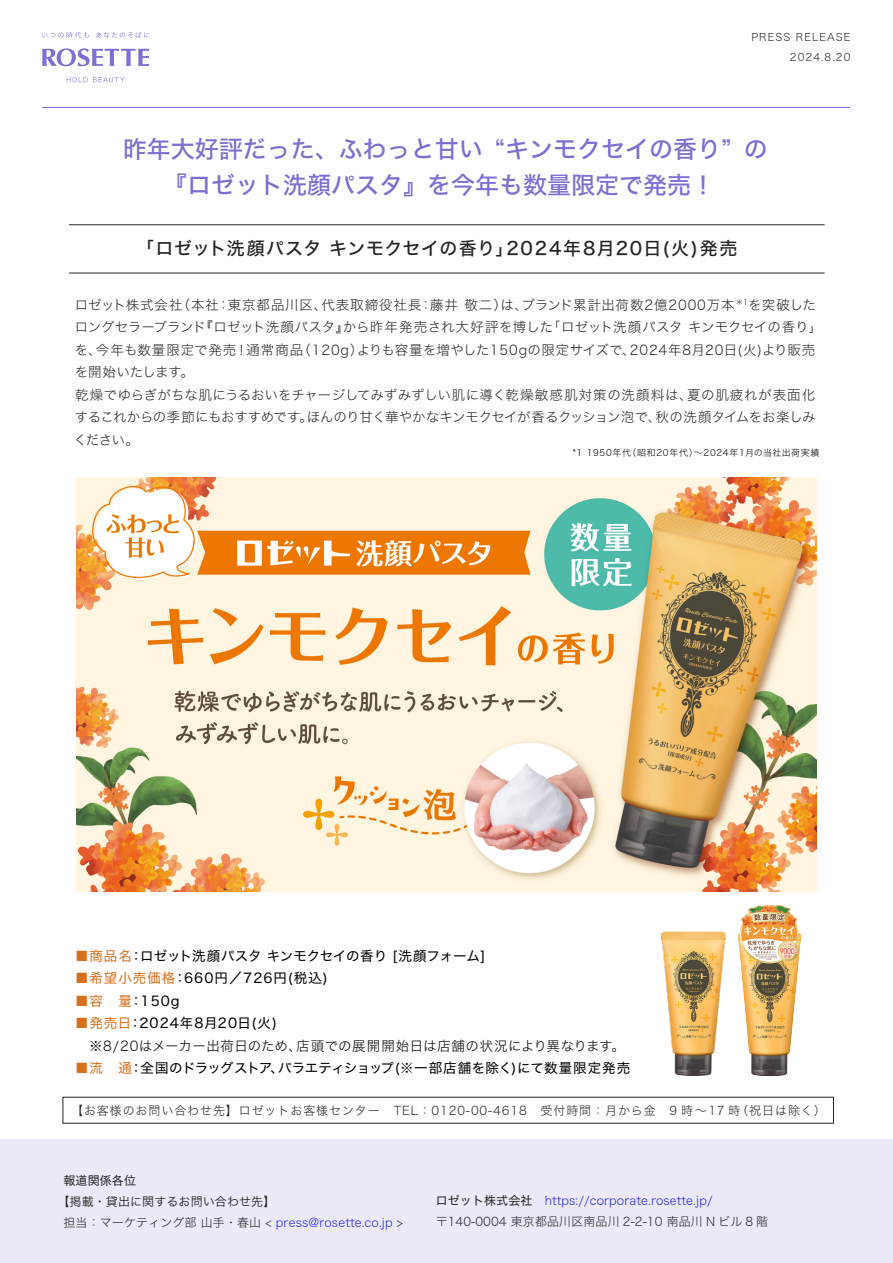
<style>
.page{position:relative;width:893px;height:1263px;background:#fff}
.page>*{position:absolute;margin:0;border:0;box-sizing:border-box;transform-origin:0 0}
.t1{font:24px/36px "Hira Kaku Std W5";color:#806ed2;text-align:center}
.t2{font:18px "Hira Kaku Std W5";letter-spacing:.05em;color:#262626}
.t3{font:13.5px/22.5px "Hira Kaku Std W2";letter-spacing:.015em;color:#262626}
.t4{font:13.5px "Hira Kaku Std W4";letter-spacing:.01em;color:#000}
.t5{font:13.5px "Hira Kaku Std W2";letter-spacing:.025em;color:#000}
.t6{font:13.5px "Hira Kaku Std W4";letter-spacing:.075em;color:#000}
.t7{font:13.5px "Hira Kaku Std W4";color:#000}
.t8{font:13.5px "Hira Kaku Std W4";letter-spacing:.04em;color:#000}
.t9{font:12px/21px "Hira Kaku Std W2";letter-spacing:.01em;color:#262626}
.t10{font:12px "Hira Kaku Std W2";letter-spacing:.075em;color:#262626}
.t11{font:12px "Hira Kaku Std W2";letter-spacing:.01em;color:#2626e8}
.t12{font:12px "Hira Kaku Std W3";letter-spacing:.01em;color:#262626}
.t13{font:12px "Hira Kaku Std W4";letter-spacing:.01em;color:#262626}
.t14{font:10.5px/19.5px "Hira Kaku Std W2";letter-spacing:.1em;color:#262626;text-align:right}
.t15{font:9px "Hira Kaku Std W2";letter-spacing:.075em;color:#000}
.s1{color:#d6701d}
.s2{color:#262626}
.s3{font-family:"Hira Kaku Std W4"}
.s4{color:#2626e8}
</style>
<div class="page">
<svg style="left:67px;top:77px;width:58px;height:5px"></svg>
<svg style="left:42px;top:48px;width:107px;height:18px"></svg>
<svg style="left:42px;top:32px;width:47px;height:6px"></svg>
<svg style="left:96px;top:32px;width:53px;height:6px"></svg>
<hr style="left:42px;top:107px;width:808px;height:1px;background:#806ed2">
<div style="left:0;top:1140px;width:893px;height:123px;background:#ece9f8"></div>
<hr style="left:69px;top:273px;width:756px;height:1px;background:#262626">
<hr style="left:69px;top:224px;width:756px;height:1px;background:#262626">
<div style="left:63px;top:1097px;width:771px;height:26px;border:1px solid #262626"></div>
<img style="left:77px;top:478px;width:739px;height:413px">
<img style="left:738px;top:905px;width:64px;height:171px">
<img style="left:662px;top:931px;width:63px;height:144px">
<p class="t14" style="left:751px;top:27px;width:101px">PRESS RELEASE<br>2024.8.20</p>
<h1 class="t1" style="left:123px;top:131px;width:646px">昨年大好評だった、ふわっと甘い “キンモクセイの香り” の『ロゼット洗顔パスタ』を今年も数量限定で発売！</h1>
<h2 class="t2" style="left:136px;top:235px;width:603px">「ロゼット洗顔パスタ キンモクセイの香り」2024年8月20日(火)発売</h2>
<p class="t3" style="left:74px;top:293px;width:750px">ロゼット株式会社（本社：東京都品川区、代表取締役社長：藤井 敬二）は、ブランド累計出荷数2億2000万本<sup>＊1</sup>を突破したロングセラーブランド『ロゼット洗顔パスタ』から昨年発売され大好評を博した「ロゼット洗顔パスタ キンモクセイの香り」を、今年も数量限定で発売！通常商品（120g）よりも容量を増やした150gの限定サイズで、2024年8月20日(火)より販売を開始いたします。<br>乾燥でゆらぎがちな肌にうるおいをチャージしてみずみずしい肌に導く乾燥敏感肌対策の洗顔料は、夏の肌疲れが表面化するこれからの季節にもおすすめです。ほんのり甘く華やかなキンモクセイが香るクッション泡で、秋の洗顔タイムをお楽しみください。</p>
<p class="t15" style="left:573px;top:445px;width:248px">*1 1950年代（昭和20年代）～2024年1月の当社出荷実績</p>
<p class="t7" style="left:75px;top:945px;width:412px"><span class="s1">■商品名</span>：ロゼット洗顔パスタ キンモクセイの香り [洗顔フォーム]</p>
<p class="t6" style="left:75px;top:968px;width:254px"><span class="s1">■希望小売価格</span>：660円／726円(税込)</p>
<p class="t8" style="left:75px;top:990px;width:106px"><span class="s1">■容　量</span>：150g</p>
<p class="t6" style="left:75px;top:1013px;width:203px"><span class="s1">■発売日</span>：2024年8月20日(火)</p>
<p class="t5" style="left:89px;top:1035px;width:537px">※8/20はメーカー出荷日のため、店頭での展開開始日は店舗の状況により異なります。</p>
<p class="t4" style="left:75px;top:1058px;width:557px"><span class="s1">■流　通</span>：全国のドラッグストア、バラエティショップ(※一部店舗を除く)にて数量限定発売</p>
<p class="t10" style="left:71px;top:1102px;width:756px">【お客様のお問い合わせ先】ロゼットお客様センター　TEL：0120-00-4618　受付時間：月から金　9 時～17 時（祝日は除く）</p>
<p class="t13" style="left:64px;top:1171px;width:74px">報道関係各位</p>
<p class="t12" style="left:58px;top:1192px;width:219px">【掲載・貸出に関するお問い合わせ先】</p>
<p class="t11" style="left:64px;top:1213px;width:341px"><span class="s2">担当：マーケティング部 山手・春山 &lt;</span> press@rosette.co.jp <span class="s2">&gt;</span></p>
<p class="t9" style="left:436px;top:1190px;width:334px"><span class="s3">ロゼット株式会社</span> <span class="s4">https://corporate.rosette.jp/</span>〒140-0004 東京都品川区南品川 2-2-10 南品川 N ビル 8 階</p>
</div>
